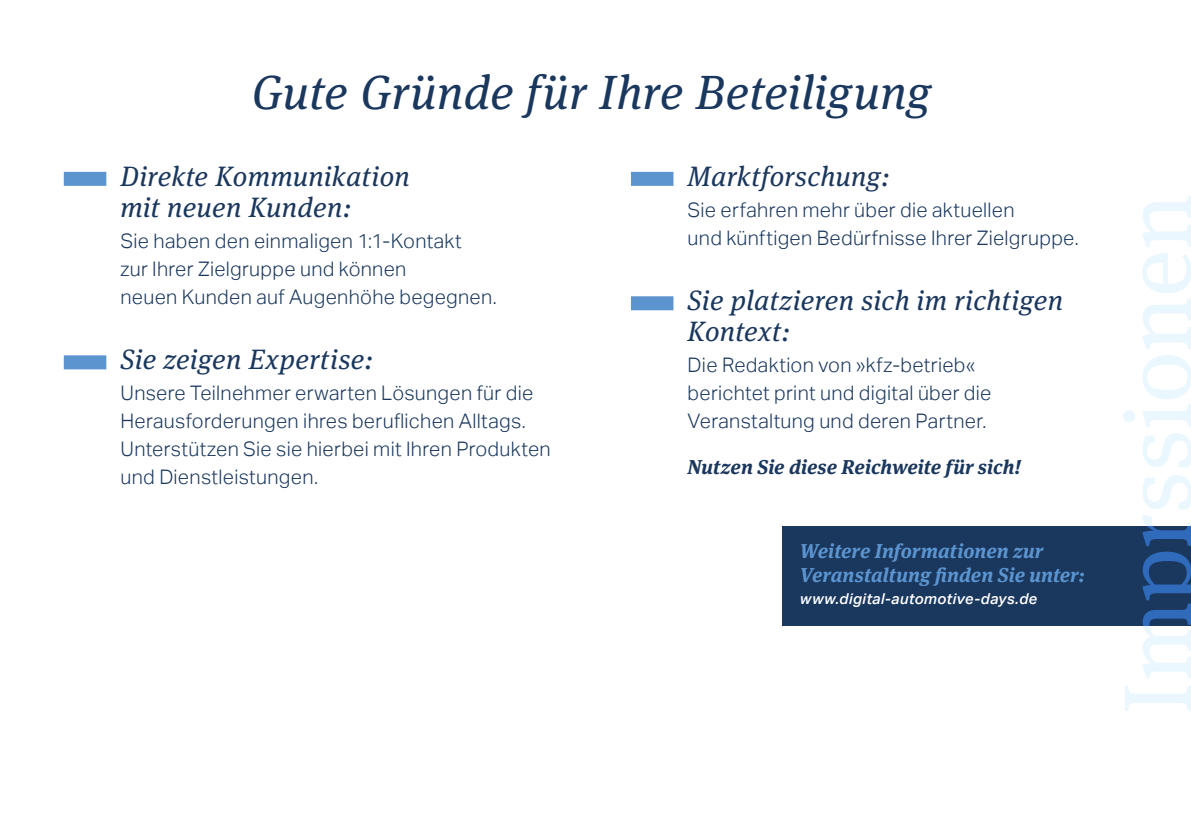
<style>
.page{position:relative;width:1191px;height:840px;background:#fff}
.page>*{position:absolute;margin:0;border:0;box-sizing:border-box;transform-origin:0 0}
.t1{font:96px "Meta Serif OT";color:#eaf7fe}
.t2{font:italic 48px "Meta Serif OT";letter-spacing:.01em;color:#1a375e}
.t3{font:italic 28px/31px "Meta Serif OT";letter-spacing:.015em;color:#1a375e}
.t4{font:300 20px/28px "Aktiv Grotesk";letter-spacing:.015em;color:#1a375e}
.t5{font:italic 700 20px/24px "Meta Serif OT";letter-spacing:.005em;color:#5b94cf}
.t6{font:italic 700 20px "Meta Serif OT";letter-spacing:.005em;color:#1a375e}
.t7{font:italic 500 15px "Aktiv Grotesk";letter-spacing:.025em;color:#fff}
</style>
<div class="page">
<div style="left:64px;top:172px;width:42px;height:14px;background:#5b94cf"></div>
<div style="left:64px;top:355px;width:42px;height:14px;background:#5b94cf"></div>
<div style="left:631px;top:172px;width:42px;height:14px;background:#5b94cf"></div>
<div style="left:631px;top:296px;width:42px;height:14px;background:#5b94cf"></div>
<div style="left:783px;top:525px;width:408px;height:100px;background:#1a375e"></div>
<h2 class="t2" style="left:251px;top:62px;width:681px">Gute Gründe für Ihre Beteiligung</h2>
<h3 class="t3" style="left:120px;top:160px;width:291px">Direkte Kommunikation mit neuen Kunden:</h3>
<p class="t4" style="left:120px;top:226px;width:378px">Sie haben den einmaligen 1:1-Kontakt<br>zur Ihrer Zielgruppe und können<br>neuen Kunden auf Augenhöhe begegnen.</p>
<h3 class="t3" style="left:120px;top:343px;width:254px">Sie zeigen Expertise:</h3>
<p class="t4" style="left:120px;top:379px;width:432px">Unsere Teilnehmer erwarten Lösungen für die Herausforderungen ihres beruflichen Alltags.<br>Unterstützen Sie sie hierbei mit Ihren Produkten und Dienstleistungen.</p>
<h3 class="t3" style="left:687px;top:160px;width:204px">Marktforschung:</h3>
<p class="t4" style="left:687px;top:195px;width:392px">Sie erfahren mehr über die aktuellen<br>und künftigen Bedürfnisse Ihrer Zielgruppe.</p>
<h3 class="t3" style="left:687px;top:284px;width:377px">Sie platzieren sich im richtigen<br>Kontext:</h3>
<p class="t4" style="left:687px;top:351px;width:305px">Die Redaktion von »kfz-betrieb« berichtet print und digital über die<br>Veranstaltung und deren Partner.</p>
<p class="t6" style="left:687px;top:454px;width:335px">Nutzen Sie diese Reichweite für sich!</p>
<p class="t5" style="left:800px;top:539px;width:286px">Weitere Informationen zur<br>Veranstaltung finden Sie unter:</p>
<p class="t7" style="left:800px;top:590px;width:239px">www.digital-automotive-days.de</p>
<h1 class="t1" style="left:1097px;top:713px;width:521px;rotate:-90deg">Imprssionen</h1>
</div>
